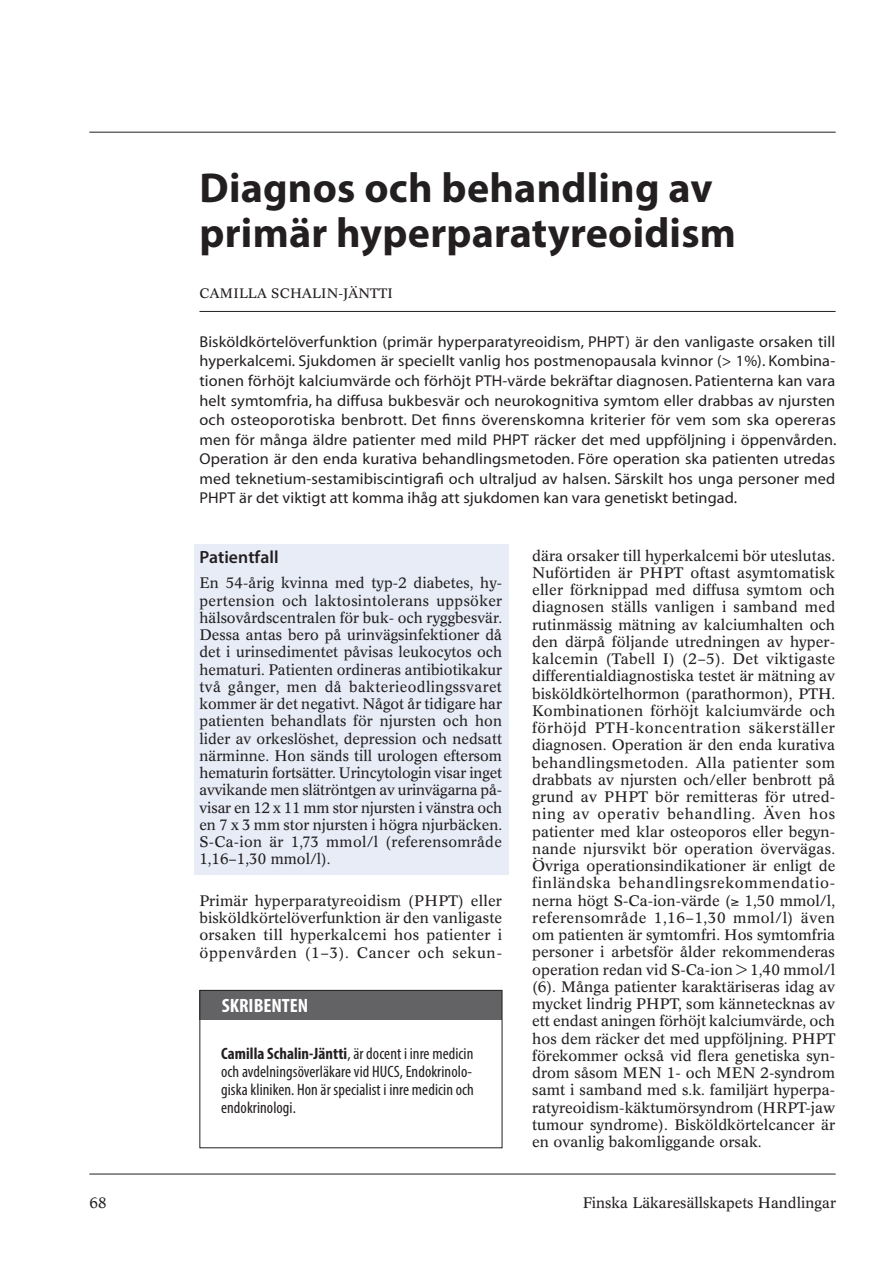
<style>
.page{position:relative;width:893px;height:1263px;background:#fff}
.page>*{position:absolute;margin:0;border:0;box-sizing:border-box;transform-origin:0 0}
.t1{font:700 42px/45px "Myriad Pro";letter-spacing:.005em;color:#231f20}
.t2{font:700 condensed 19.35px "Myriad Pro";color:#fff;scale:1.05 1}
.t3{font:600 17.7px "Myriad Pro";letter-spacing:.005em;color:#231f20}
.t4{font:condensed 16.5px/18px "Myriad Pro";letter-spacing:.005em;color:#231f20;text-align:justify}
.t5{font:15.75px/19.5px "Myriad";letter-spacing:.005em;color:#231f20;text-align:justify}
.t6{font:15px/17.2px "Concorde BE";color:#231f20;text-align:justify}
.t7{font:13.5px "Concorde BE Regular SC";letter-spacing:.01em;color:#231f20}
.s1{font-weight:700}
</style>
<div class="page">
<hr style="left:89px;top:1174px;width:747px;height:1px;background:#231f20">
<hr style="left:89px;top:132px;width:747px;height:1px;background:#231f20">
<div style="left:194px;top:544px;width:314px;height:331px;background:#e7ecf7"></div>
<hr style="left:199px;top:311px;width:637px;height:1px;background:#231f20">
<div style="left:200px;top:990px;width:302px;height:30px;background:#636366"></div>
<div style="left:199px;top:990px;width:303px;height:158px;border:1px solid #231f20"></div>
<h1 class="t1" style="left:199px;top:164px;width:538px">Diagnos och behandling av primär hyperparatyreoidism</h1>
<p class="t7" style="left:199px;top:286px;width:195px">CAMILLA SCHALIN-JÄNTTI</p>
<p class="t5" style="left:199px;top:333px;width:638px">Bisköldkörtelöverfunktion (primär hyperparatyreoidism, PHPT) är den vanligaste orsaken till hyperkalcemi. Sjukdomen är speciellt vanlig hos postmenopausala kvinnor (&gt; 1%). Kombina&shy;tionen förhöjt kalciumvärde och förhöjt PTH-värde bekräftar diagnosen. Patienterna kan vara helt symtomfria, ha diffusa bukbesvär och neurokognitiva symtom eller drabbas av njursten och osteoporotiska benbrott. Det finns överenskomna kriterier för vem som ska opereras men för många äldre patienter med mild PHPT räcker det med uppföljning i öppenvården.<br>Operation är den enda kurativa behandlingsmetoden. Före operation ska patienten utredas med teknetium-sestamibiscintigrafi och ultraljud av halsen. Särskilt hos unga personer med PHPT är det viktigt att komma ihåg att sjukdomen kan vara genetiskt betingad.</p>
<p class="t3" style="left:199px;top:545px;width:81px">Patientfall</p>
<p class="t6" style="left:199px;top:575px;width:304px">En 54-årig kvinna med typ-2 diabetes, hy&shy;pertension och laktosintolerans uppsöker hälsovårdscentralen för buk- och ryggbesvär.<br>Dessa antas bero på urinvägsinfektioner då det i urinsedimentet påvisas leukocytos och hematuri. Patienten ordineras antibiotikakur två gånger, men då bakterieodlingssvaret kommer är det negativt. Något år tidigare har patienten behandlats för njursten och hon lider av orkeslöshet, depression och nedsatt närminne. Hon sänds till urologen eftersom hematurin fortsätter. Urincytologin visar inget avvikande men slätröntgen av urinvägarna på&shy;visar en 12 x 11 mm stor njursten i vänstra och en 7 x 3 mm stor njursten i högra njurbäcken.<br>S-Ca-ion är 1,73 mmol/l (referensområde 1,16–1,30 mmol/l).</p>
<p class="t6" style="left:199px;top:892px;width:304px">Primär hyperparatyreoidism (PHPT) eller bisköldkörtelöverfunktion är den vanligaste orsaken till hyperkalcemi hos patienter i öppenvården (1–3). Cancer och sekun-</p>
<p class="t2" style="left:222px;top:993px;width:84px">SKRIBENTEN</p>
<p class="t4" style="left:221px;top:1044px;width:254px"><span class="s1">Camilla Schalin-Jäntti</span>, är docent i inre medicin och avdelningsöverläkare vid HUCS, Endokrinolo&shy;giska kliniken. Hon är specialist i inre medicin och endokrinologi.</p>
<p class="t6" style="left:532px;top:547px;width:305px">dära orsaker till hyperkalcemi bör uteslutas.<br>Nuförtiden är PHPT oftast asymtomatisk eller förknippad med diffusa symtom och diagnosen ställs vanligen i samband med rutinmässig mätning av kalciumhalten och den därpå följande utredningen av hyper&shy;kalcemin (Tabell I) (2–5). Det viktigaste differentialdiagnostiska testet är mätning av bisköldkörtelhormon (parathormon), PTH.<br>Kombinationen förhöjt kalciumvärde och förhöjd PTH-koncentration säkerställer diagnosen. Operation är den enda kurativa behandlingsmetoden. Alla patienter som drabbats av njursten och/eller benbrott på grund av PHPT bör remitteras för utred&shy;ning av operativ behandling. Även hos patienter med klar osteoporos eller begyn&shy;nande njursvikt bör operation övervägas.<br>Övriga operationsindikationer är enligt de finländska behandlingsrekommendatio&shy;nerna högt S-Ca-ion-värde (≥ 1,50 mmol/l, referensområde 1,16–1,30 mmol/l) även om patienten är symtomfri. Hos symtomfria personer i arbetsför ålder rekommenderas operation redan vid S-Ca-ion &gt; 1,40 mmol/l (6). Många patienter karaktäriseras idag av mycket lindrig PHPT, som kännetecknas av ett endast aningen förhöjt kalciumvärde, och hos dem räcker det med uppföljning. PHPT förekommer också vid flera genetiska syn&shy;drom såsom MEN 1- och MEN 2-syndrom samt i samband med s.k. familjärt hyperpa&shy;ratyreoidism-käktumörsyndrom (HRPT-jaw tumour syndrome). Bisköldkörtelcancer är en ovanlig bakomliggande orsak.</p>
<p class="t6" style="left:89px;top:1194px;width:19px">68</p>
<p class="t6" style="left:583px;top:1194px;width:255px">Finska Läkaresällskapets Handlingar</p>
</div>
